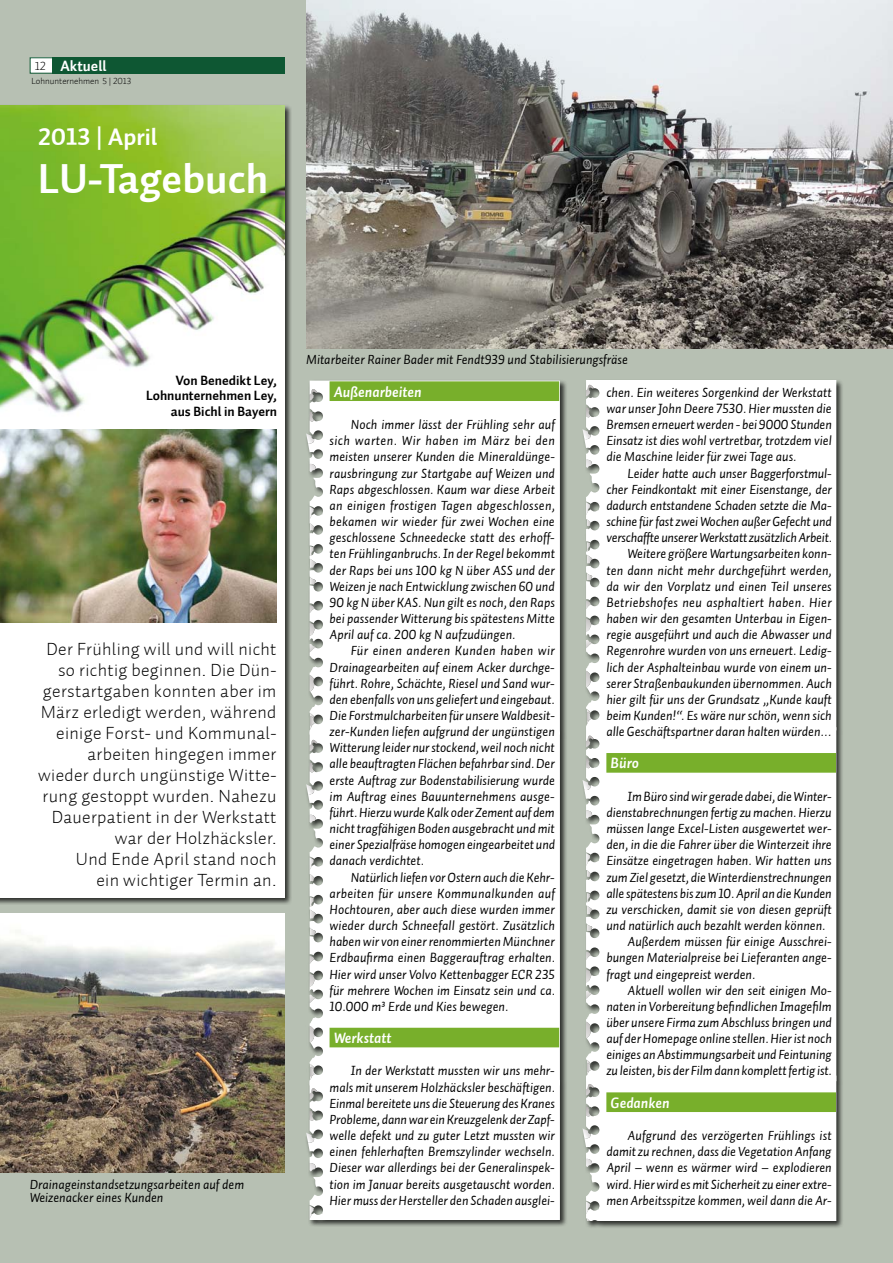
<style>
.page{position:relative;width:893px;height:1263px;background:#b7c0b3}
.page>*{position:absolute;margin:0;border:0;box-sizing:border-box;transform-origin:0 0}
.t1{font:42px "Auto 3 Bold LF";color:#fff}
.t2{font:24px "Auto 2 Bold LF";color:#fff}
.t3{font:18px/21px "Auto 3 Light LF";letter-spacing:.02em;color:#000;text-align:right}
.t4{font:15px "Auto 1 Bold Italic LF";color:#fff}
.t5{font:700 15px "Auto 2";color:#fff}
.t6{font:13.5px/16.2px "Auto 1 Italic LF";color:#000;text-align:justify}
.t7{font:13.5px/15.8px "Auto 1 Bold LF";color:#000;text-align:right}
.t8{font:9px "Auto 1 Light LF";color:#000}
.s1{font-family:"Auto 2 Light LF";font-weight:400;font-size:12px;color:#000}
</style>
<div class="page">
<div style="left:581px;top:379px;width:263px;height:849px;background:#000;opacity:.75"></div>
<div style="left:584px;top:381px;width:252px;height:346px;background:#fff"></div>
<svg style="left:586px;top:708px;width:5px;height:18px"></svg>
<svg style="left:586px;top:671px;width:5px;height:16px"></svg>
<svg style="left:586px;top:601px;width:5px;height:8px"></svg>
<svg style="left:586px;top:572px;width:6px;height:8px"></svg>
<svg style="left:586px;top:542px;width:7px;height:22px"></svg>
<svg style="left:586px;top:407px;width:4px;height:10px"></svg>
<svg style="left:583px;top:429px;width:8px;height:10px"></svg>
<svg style="left:586px;top:460px;width:7px;height:8px"></svg>
<div style="left:584px;top:727px;width:252px;height:332px;background:#fff"></div>
<svg style="left:586px;top:1022px;width:5px;height:16px"></svg>
<svg style="left:586px;top:952px;width:5px;height:8px"></svg>
<svg style="left:586px;top:923px;width:6px;height:8px"></svg>
<svg style="left:586px;top:893px;width:7px;height:21px"></svg>
<svg style="left:586px;top:758px;width:4px;height:10px"></svg>
<svg style="left:583px;top:780px;width:8px;height:10px"></svg>
<svg style="left:586px;top:810px;width:7px;height:9px"></svg>
<div style="left:583px;top:1059px;width:253px;height:162px;background:#fff"></div>
<div style="left:0;top:104px;width:292px;height:801px;background:#000;opacity:.75"></div>
<div style="left:0;top:106px;width:285px;height:792px;background:#fff"></div>
<img style="left:0;top:106px;width:285px;height:517px">
<div style="left:30px;top:58px;width:183px;height:15px;background:#fff"></div>
<div style="left:30px;top:57px;width:184px;height:17px;border:1px solid #0e5733"></div>
<div style="left:52px;top:57px;width:233px;height:17px;background:#0e5733"></div>
<img style="left:0;top:429px;width:276px;height:194px">
<div style="left:606px;top:753px;width:230px;height:20px;background:#78af2b"></div>
<div style="left:606px;top:1092px;width:230px;height:20px;background:#78af2b"></div>
<img style="left:306px;top:0;width:587px;height:348px">
<div style="left:305px;top:379px;width:262px;height:848px;background:#000;opacity:.75"></div>
<div style="left:308px;top:381px;width:252px;height:350px;background:#fff"></div>
<svg style="left:310px;top:713px;width:5px;height:17px"></svg>
<svg style="left:310px;top:675px;width:4px;height:17px"></svg>
<svg style="left:310px;top:605px;width:4px;height:8px"></svg>
<svg style="left:310px;top:576px;width:6px;height:9px"></svg>
<svg style="left:310px;top:546px;width:6px;height:22px"></svg>
<svg style="left:310px;top:411px;width:4px;height:11px"></svg>
<svg style="left:306px;top:433px;width:8px;height:10px"></svg>
<svg style="left:310px;top:464px;width:6px;height:8px"></svg>
<div style="left:308px;top:731px;width:252px;height:332px;background:#fff"></div>
<svg style="left:310px;top:1026px;width:4px;height:16px"></svg>
<svg style="left:310px;top:956px;width:4px;height:8px"></svg>
<svg style="left:310px;top:927px;width:6px;height:8px"></svg>
<svg style="left:310px;top:897px;width:6px;height:22px"></svg>
<svg style="left:310px;top:762px;width:4px;height:10px"></svg>
<svg style="left:306px;top:784px;width:8px;height:10px"></svg>
<svg style="left:310px;top:815px;width:6px;height:8px"></svg>
<div style="left:306px;top:1063px;width:254px;height:156px;background:#fff"></div>
<div style="left:330px;top:381px;width:229px;height:20px;background:#78af2b"></div>
<div style="left:330px;top:1028px;width:229px;height:19px;background:#78af2b"></div>
<hr style="left:892px;top:644px;width:1px;height:617px;background:#ffc100">
<img style="left:0;top:914px;width:285px;height:258px">
<p class="t5" style="left:35px;top:56px;width:73px"><span class="s1">12</span> Aktuell</p>
<p class="t8" style="left:31px;top:75px;width:101px">Lohnunternehmen 5 | 2013</p>
<h2 class="t2" style="left:38px;top:121px;width:121px">2013 | April</h2>
<h1 class="t1" style="left:38px;top:151px;width:232px">LU-Tagebuch</h1>
<p class="t7" style="left:146px;top:372px;width:133px">Von Benedikt Ley,<br>Lohnunternehmen Ley, aus Bichl in Bayern</p>
<p class="t3" style="left:38px;top:639px;width:240px">Der Frühling will und will nicht so richtig beginnen. Die Dün&shy;gerstartgaben konnten aber im<br>März erledigt werden, während einige Forst- und Kommunal&shy;arbeiten hingegen immer wieder durch ungünstige Witte&shy;rung gestoppt wurden. Nahezu<br>Dauerpatient in der Werkstatt war der Holzhäcksler.<br>Und Ende April stand noch<br>ein wichtiger Termin an.</p>
<p class="t6" style="left:30px;top:1177px;width:216px;line-height:13.5px">Drainageinstandsetzungsarbeiten auf dem<br>Weizenacker eines Kunden</p>
<p class="t6" style="left:306px;top:352px;width:323px">Mitarbeiter Rainer Bader mit Fendt939 und Stabilisierungsfräse</p>
<p class="t4" style="left:334px;top:382px;width:89px">Außenarbeiten</p>
<p class="t6" style="left:330px;top:416px;width:227px;text-indent:21px">Noch immer lässt der Frühling sehr auf sich warten. Wir haben im März bei den meisten unserer Kunden die Mineraldünge&shy;rausbringung zur Startgabe auf Weizen und Raps abgeschlossen. Kaum war diese Arbeit an einigen frostigen Tagen abgeschlossen, bekamen wir wieder für zwei Wochen eine geschlossene Schneedecke statt des erhoff&shy;ten Frühlinganbruchs. In der Regel bekommt der Raps bei uns 100 kg N über ASS und der Weizen je nach Entwicklung zwischen 60 und 90 kg N über KAS. Nun gilt es noch, den Raps bei passender Witterung bis spätestens Mitte April auf ca. 200 kg N aufzudüngen.</p>
<p class="t6" style="left:330px;top:643px;width:227px;text-indent:21px">Für einen anderen Kunden haben wir Drainagearbeiten auf einem Acker durchge&shy;führt. Rohre, Schächte, Riesel und Sand wur&shy;den ebenfalls von uns geliefert und eingebaut.<br>Die Forstmulcharbeiten für unsere Waldbesit&shy;zer-Kunden liefen aufgrund der ungünstigen Witterung leider nur stockend, weil noch nicht alle beauftragten Flächen befahrbar sind. Der erste Auftrag zur Bodenstabilisierung wurde im Auftrag eines Bauunternehmens ausge&shy;führt. Hierzu wurde Kalk oder Zement auf dem nicht tragfähigen Boden ausgebracht und mit einer Spezialfräse homogen eingearbeitet und danach verdichtet.</p>
<p class="t6" style="left:330px;top:869px;width:227px;text-indent:21px">Natürlich liefen vor Ostern auch die Kehr&shy;arbeiten für unsere Kommunalkunden auf Hochtouren, aber auch diese wurden immer wieder durch Schneefall gestört. Zusätzlich haben wir von einer renommierten Münchner Erdbaufirma einen Baggerauftrag erhalten.<br>Hier wird unser Volvo Kettenbagger ECR 235 für mehrere Wochen im Einsatz sein und ca.<br>10.000 m³ Erde und Kies bewegen.</p>
<p class="t4" style="left:334px;top:1028px;width:59px">Werkstatt</p>
<p class="t6" style="left:330px;top:1063px;width:227px;text-indent:21px">In der Werkstatt mussten wir uns mehr&shy;mals mit unserem Holzhäcksler beschäftigen.<br>Einmal bereitete uns die Steuerung des Kranes Probleme, dann war ein Kreuzgelenk der Zapf&shy;welle defekt und zu guter Letzt mussten wir einen fehlerhaften Bremszylinder wechseln.<br>Dieser war allerdings bei der Generalinspek&shy;tion im Januar bereits ausgetauscht worden.<br>Hier muss der Hersteller den Schaden ausglei-</p>
<p class="t6" style="left:606px;top:384px;width:227px">chen. Ein weiteres Sorgenkind der Werkstatt war unser John Deere 7530. Hier mussten die Bremsen erneuert werden - bei 9000 Stunden Einsatz ist dies wohl vertretbar, trotzdem viel die Maschine leider für zwei Tage aus.</p>
<p class="t6" style="left:606px;top:465px;width:227px;text-align:right">Leider hatte auch unser Baggerforstmul&shy;cher Feindkontakt mit einer Eisenstange, der dadurch entstandene Schaden setzte die Ma&shy;schine für fast zwei Wochen außer Gefecht und verschaffte unserer Werkstatt zusätzlich Arbeit.<br>Weitere größere Wartungsarbeiten konn-<br>ten dann nicht mehr durchgeführt werden, da wir den Vorplatz und einen Teil unseres Betriebshofes neu asphaltiert haben. Hier haben wir den gesamten Unterbau in Eigen&shy;regie ausgeführt und auch die Abwasser und Regenrohre wurden von uns erneuert. Ledig&shy;lich der Asphalteinbau wurde von einem un&shy;serer Straßenbaukunden übernommen. Auch hier gilt für uns der Grundsatz „Kunde kauft beim Kunden!“. Es wäre nur schön, wenn sich alle Geschäftspartner daran halten würden…</p>
<p class="t4" style="left:611px;top:753px;width:30px">Büro</p>
<p class="t6" style="left:628px;top:788px;width:206px">Im Büro sind wir gerade dabei, die Winter-</p>
<p class="t6" style="left:606px;top:804px;width:227px">dienstabrechnungen fertig zu machen. Hierzu</p>
<p class="t6" style="left:606px;top:820px;width:227px">müssen lange Excel-Listen ausgewertet wer-</p>
<p class="t6" style="left:606px;top:836px;width:227px">den, in die die Fahrer über die Winterzeit ihre</p>
<p class="t6" style="left:606px;top:853px;width:227px">Einsätze eingetragen haben. Wir hatten uns</p>
<p class="t6" style="left:606px;top:869px;width:227px">zum Ziel gesetzt, die Winterdienstrechnungen</p>
<p class="t6" style="left:606px;top:885px;width:227px">alle spätestens bis zum 10. April an die Kunden</p>
<p class="t6" style="left:606px;top:901px;width:227px">zu verschicken, damit sie von diesen geprüft</p>
<p class="t6" style="left:606px;top:917px;width:220px">und natürlich auch bezahlt werden können.</p>
<p class="t6" style="left:628px;top:933px;width:206px">Außerdem müssen für einige Ausschrei-</p>
<p class="t6" style="left:606px;top:950px;width:227px">bungen Materialpreise bei Lieferanten ange-</p>
<p class="t6" style="left:606px;top:966px;width:150px">fragt und eingepreist werden.</p>
<p class="t6" style="left:628px;top:982px;width:206px">Aktuell wollen wir den seit einigen Mo-</p>
<p class="t6" style="left:606px;top:998px;width:227px">naten in Vorbereitung befindlichen Imagefilm</p>
<p class="t6" style="left:606px;top:1014px;width:227px">über unsere Firma zum Abschluss bringen und</p>
<p class="t6" style="left:606px;top:1030px;width:227px">auf der Homepage online stellen. Hier ist noch</p>
<p class="t6" style="left:606px;top:1046px;width:227px">einiges an Abstimmungsarbeit und Feintuning</p>
<p class="t6" style="left:606px;top:1063px;width:227px">zu leisten, bis der Film dann komplett fertig ist.</p>
<p class="t4" style="left:611px;top:1093px;width:61px">Gedanken</p>
<p class="t6" style="left:606px;top:1127px;width:227px;text-indent:21px">Aufgrund des verzögerten Frühlings ist damit zu rechnen, dass die Vegetation Anfang April – wenn es wärmer wird – explodieren wird. Hier wird es mit Sicherheit zu einer extre&shy;men Arbeitsspitze kommen, weil dann die Ar-</p>
</div>
